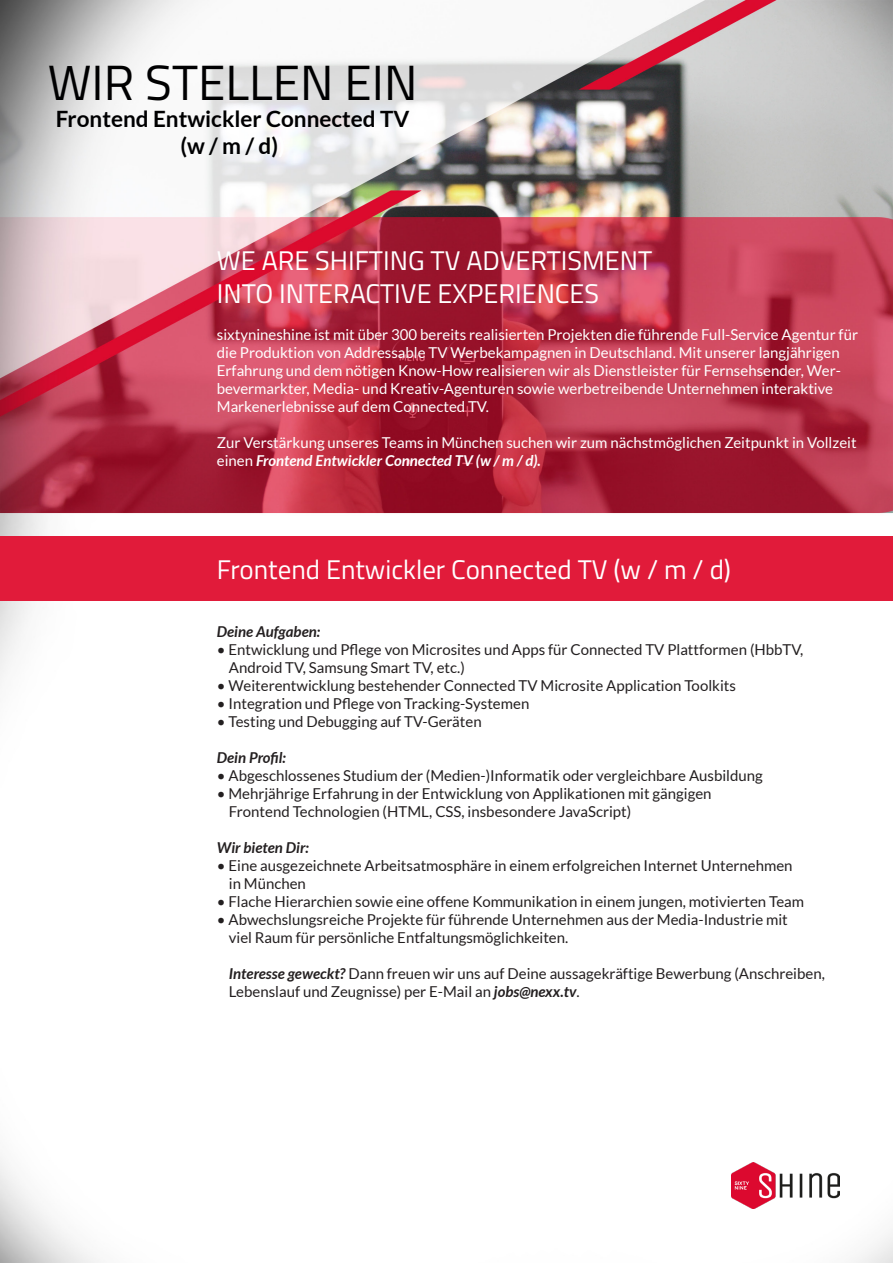
<style>
.page{position:relative;width:893px;height:1263px;background:#fff}
.page>*{position:absolute;margin:0;border:0;box-sizing:border-box;transform-origin:0 0}
.t1{font:49.5px "Titillium Web";color:#000001}
.t2{font:27px/32.4px "Titillium Web";color:#fff}
.t3{font:700 22.5px/27px "Lato";color:#000001;text-align:center}
.t4{font:15px/18px "Lato";color:#231f20}
.t5{font:15px/18px "Lato";color:#fff}
.t6{font:italic 700 15px "Lato";color:#231f20}
.s1{color:#fff}
.s2{font-weight:700;font-style:italic}
</style>
<div class="page">
<img style="left:0;top:0;width:893px;height:1263px">
<div style="left:0;top:536px;width:893px;height:64px;background:#e11b3a"></div>
<img style="left:731px;top:1162px;width:108px;height:47px">
<p class="t1" style="left:48px;top:46px;width:371px">WIR STELLEN EIN</p>
<p class="t3" style="left:56px;top:105px;width:355px">Frontend Entwickler Connected TV (w / m / d)<span class="s1">)</span></p>
<p class="t2" style="left:217px;top:243px;width:437px">WE ARE SHIFTING TV ADVERTISMENT<br>INTO INTERACTIVE EXPERIENCES</p>
<p class="t5" style="left:217px;top:326px;width:643px">sixtynineshine ist mit über 300 bereits realisierten Projekten die führende Full-Service Agentur für die Produktion von Addressable TV Werbekampagnen in Deutschland. Mit unserer langjährigen Erfahrung und dem nötigen Know-How realisieren wir als Dienstleister für Fernsehsender, Wer&shy;bevermarkter, Media- und Kreativ-Agenturen sowie werbetreibende Unternehmen interaktive Markenerlebnisse auf dem Connected TV.</p>
<p class="t5" style="left:217px;top:434px;width:641px">Zur Verstärkung unseres Teams in München suchen wir zum nächstmöglichen Zeitpunkt in Vollzeit einen <span class="s2">Frontend Entwickler Connected TV (w / m / d).</span></p>
<p class="t2" style="left:217px;top:552px;width:516px">Frontend Entwickler Connected TV (w / m / d)</p>
<p class="t6" style="left:217px;top:623px;width:105px">Deine Aufgaben:</p>
<p class="t4" style="left:217px;top:640px;width:588px">• Entwicklung und Pflege von Microsites und Apps für Connected TV Plattformen (HbbTV,</p>
<p class="t4" style="left:229px;top:658px;width:237px">Android TV, Samsung Smart TV, etc.)</p>
<p class="t4" style="left:217px;top:676px;width:521px">• Weiterentwicklung bestehender Connected TV Microsite Application Toolkits</p>
<p class="t4" style="left:217px;top:694px;width:314px">• Integration und Pflege von Tracking-Systemen</p>
<p class="t4" style="left:217px;top:712px;width:266px">• Testing und Debugging auf TV-Geräten</p>
<p class="t6" style="left:217px;top:749px;width:71px">Dein Profil:</p>
<p class="t4" style="left:217px;top:766px;width:547px">• Abgeschlossenes Studium der (Medien-)Informatik oder vergleichbare Ausbildung</p>
<p class="t4" style="left:217px;top:784px;width:496px">• Mehrjährige Erfahrung in der Entwicklung von Applikationen mit gängigen</p>
<p class="t4" style="left:229px;top:802px;width:404px">Frontend Technologien (HTML, CSS, insbesondere JavaScript)</p>
<p class="t6" style="left:217px;top:839px;width:94px">Wir bieten Dir:</p>
<p class="t4" style="left:217px;top:856px;width:577px">• Eine ausgezeichnete Arbeitsatmosphäre in einem erfolgreichen Internet Unternehmen</p>
<p class="t4" style="left:229px;top:874px;width:79px">in München</p>
<p class="t4" style="left:217px;top:892px;width:589px">• Flache Hierarchien sowie eine offene Kommunikation in einem jungen, motivierten Team</p>
<p class="t4" style="left:217px;top:910px;width:572px">• Abwechslungsreiche Projekte für führende Unternehmen aus der Media-Industrie mit</p>
<p class="t4" style="left:229px;top:928px;width:341px">viel Raum für persönliche Entfaltungsmöglichkeiten.</p>
<p class="t4" style="left:229px;top:964px;width:597px"><span class="s2">Interesse geweckt?</span> Dann freuen wir uns auf Deine aussagekräftige Bewerbung (Anschreiben,<br>Lebenslauf und Zeugnisse) per E-Mail an <span class="s2">jobs@nexx.tv</span>.</p>
</div>
